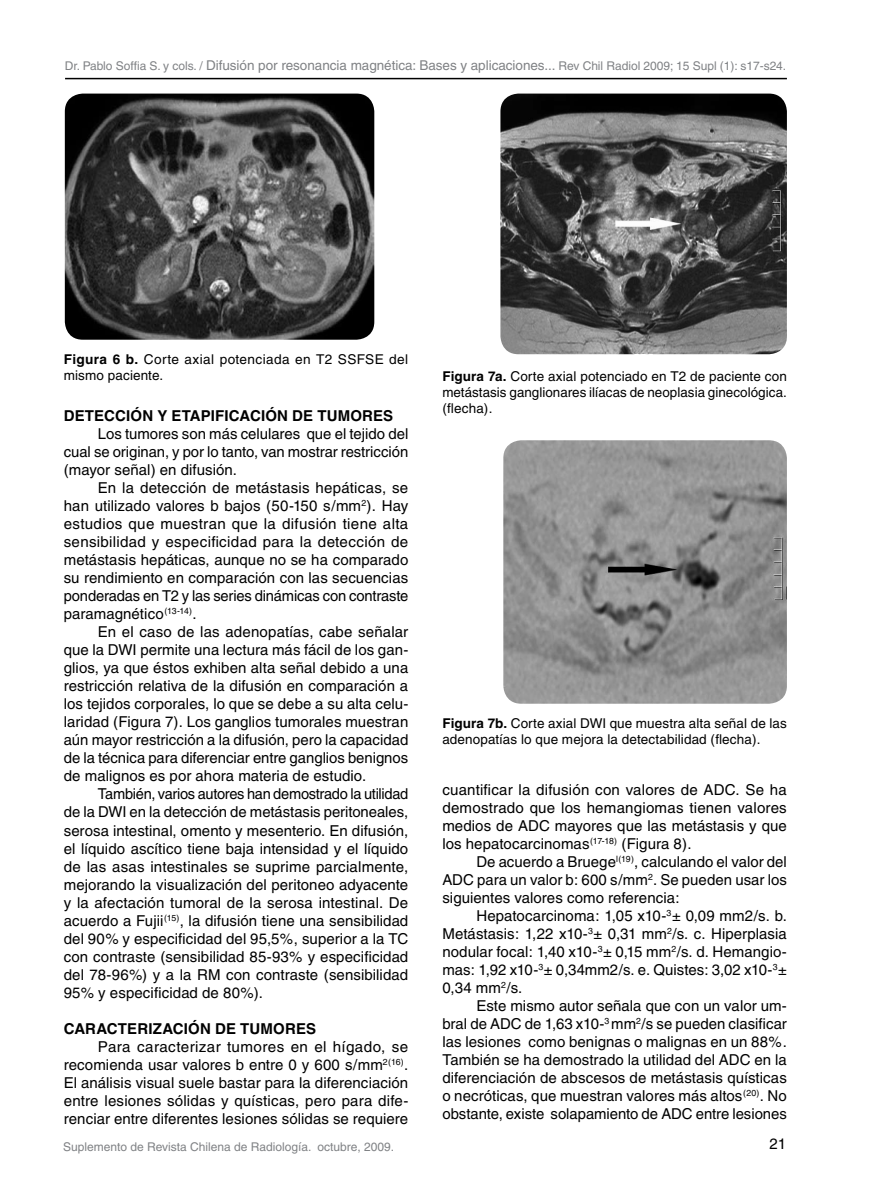
<style>
.page{position:relative;width:872px;height:1191px;background:#fff}
.page>*{position:absolute;margin:0;border:0;box-sizing:border-box;transform-origin:0 0}
.t1{font:15px/18px "Helvetica";letter-spacing:.005em;color:#000;text-align:justify}
.t2{font:700 15px "Helvetica";letter-spacing:.01em;color:#000}
.t3{font:13.5px/16.2px "Helvetica";letter-spacing:.01em;color:#000}
.t4{font:12px "Helvetica";color:#808285}
.s1{font-size:13.5px}
.s2{font-weight:700}
</style>
<div class="page">
<hr style="left:65px;top:78px;width:722px;height:1px;background:#000">
<img style="left:65px;top:94px;width:309px;height:246px">
<img style="left:500px;top:94px;width:287px;height:260px">
<img style="left:503px;top:440px;width:284px;height:263px">
<p class="t4" style="left:65px;top:59px;width:723px">Dr. Pablo Soffia S. y cols. / <span class="s1">Difusión por resonancia magnética: Bases y aplicaciones...</span> Rev Chil Radiol 2009; 15 Supl (1): s17-s24.</p>
<p class="t3" style="left:64px;top:351px;width:346px"><span class="s2">Figura 6 b.</span> Corte axial potenciada en T2 SSFSE del mismo paciente.</p>
<p class="t2" style="left:64px;top:407px;width:331px">DETECCIÓN Y ETAPIFICACIÓN DE TUMORES</p>
<p class="t1" style="left:64px;top:425px;width:346px;text-indent:34px">Los tumores son más celulares que el tejido del cual se originan, y por lo tanto, van mostrar restricción (mayor señal) en difusión.</p>
<p class="t1" style="left:64px;top:479px;width:346px;text-indent:34px">En la detección de metástasis hepáticas, se han utilizado valores b bajos (50-150 s/mm<sup>2</sup>). Hay estudios que muestran que la difusión tiene alta sensibilidad y especificidad para la detección de metástasis hepáticas, aunque no se ha comparado su rendimiento en comparación con las secuencias ponderadas en T2 y las series dinámicas con contraste paramagnético<sup>(13-14)</sup>.</p>
<p class="t1" style="left:64px;top:623px;width:346px;text-indent:34px">En el caso de las adenopatías, cabe señalar que la DWI permite una lectura más fácil de los gan&shy;glios, ya que éstos exhiben alta señal debido a una restricción relativa de la difusión en comparación a los tejidos corporales, lo que se debe a su alta celu&shy;laridad (Figura 7). Los ganglios tumorales muestran aún mayor restricción a la difusión, pero la capacidad de la técnica para diferenciar entre ganglios benignos de malignos es por ahora materia de estudio.</p>
<p class="t1" style="left:64px;top:785px;width:346px;text-indent:34px">También, varios autores han demostrado la utilidad de la DWI en la detección de metástasis peritoneales, serosa intestinal, omento y mesenterio. En difusión, el líquido ascítico tiene baja intensidad y el líquido de las asas intestinales se suprime parcialmente, mejorando la visualización del peritoneo adyacente y la afectación tumoral de la serosa intestinal. De acuerdo a Fujii<sup>(15)</sup>, la difusión tiene una sensibilidad del 90% y especificidad del 95,5%, superior a la TC con contraste (sensibilidad 85-93% y especificidad del 78-96%) y a la RM con contraste (sensibilidad 95% y especificidad de 80%).</p>
<p class="t2" style="left:64px;top:1019px;width:254px">CARACTERIZACIÓN DE TUMORES</p>
<p class="t1" style="left:64px;top:1037px;width:346px;text-indent:34px">Para caracterizar tumores en el hígado, se recomienda usar valores b entre 0 y 600 s/mm<sup>2(16)</sup>.<br>El análisis visual suele bastar para la diferenciación entre lesiones sólidas y quísticas, pero para dife&shy;renciar entre diferentes lesiones sólidas se requiere</p>
<p class="t4" style="left:63px;top:1139px;width:332px">Suplemento de Revista Chilena de Radiología. octubre, 2009.</p>
<p class="t3" style="left:442px;top:368px;width:346px;text-align:justify"><span class="s2">Figura 7a.</span> Corte axial potenciado en T2 de paciente con metástasis ganglionares ilíacas de neoplasia ginecológica. (flecha).</p>
<p class="t3" style="left:442px;top:714px;width:346px"><span class="s2">Figura 7b.</span> Corte axial DWI que muestra alta señal de las adenopatías lo que mejora la detectabilidad (flecha).</p>
<p class="t1" style="left:442px;top:781px;width:346px">cuantificar la difusión con valores de ADC. Se ha demostrado que los hemangiomas tienen valores medios de ADC mayores que las metástasis y que los hepatocarcinomas<sup>(17-18)</sup> (Figura 8).</p>
<p class="t1" style="left:442px;top:853px;width:346px;text-indent:34px">De acuerdo a Bruege<sup>l(19)</sup>, calculando el valor del ADC para un valor b: 600 s/mm<sup>2</sup>. Se pueden usar los siguientes valores como referencia:</p>
<p class="t1" style="left:442px;top:907px;width:346px;text-indent:34px">Hepatocarcinoma: 1,05 x10-<sup>3</sup>± 0,09 mm2/s. b.<br>Metástasis: 1,22 x10-<sup>3</sup>± 0,31 mm<sup>2</sup>/s. c. Hiperplasia nodular focal: 1,40 x10-<sup>3</sup>± 0,15 mm<sup>2</sup>/s. d. Hemangio&shy;mas: 1,92 x10-<sup>3</sup>± 0,34mm2/s. e. Quistes: 3,02 x10-<sup>3</sup>± 0,34 mm<sup>2</sup>/s.</p>
<p class="t1" style="left:442px;top:997px;width:346px;text-indent:34px">Este mismo autor señala que con un valor um&shy;bral de ADC de 1,63 x10-<sup>3</sup> mm<sup>2</sup>/s se pueden clasificar las lesiones como benignas o malignas en un 88%.<br>También se ha demostrado la utilidad del ADC en la diferenciación de abscesos de metástasis quísticas o necróticas, que muestran valores más altos<sup>(20)</sup>. No obstante, existe solapamiento de ADC entre lesiones</p>
<p class="t1" style="left:769px;top:1135px;width:18px">21</p>
</div>
